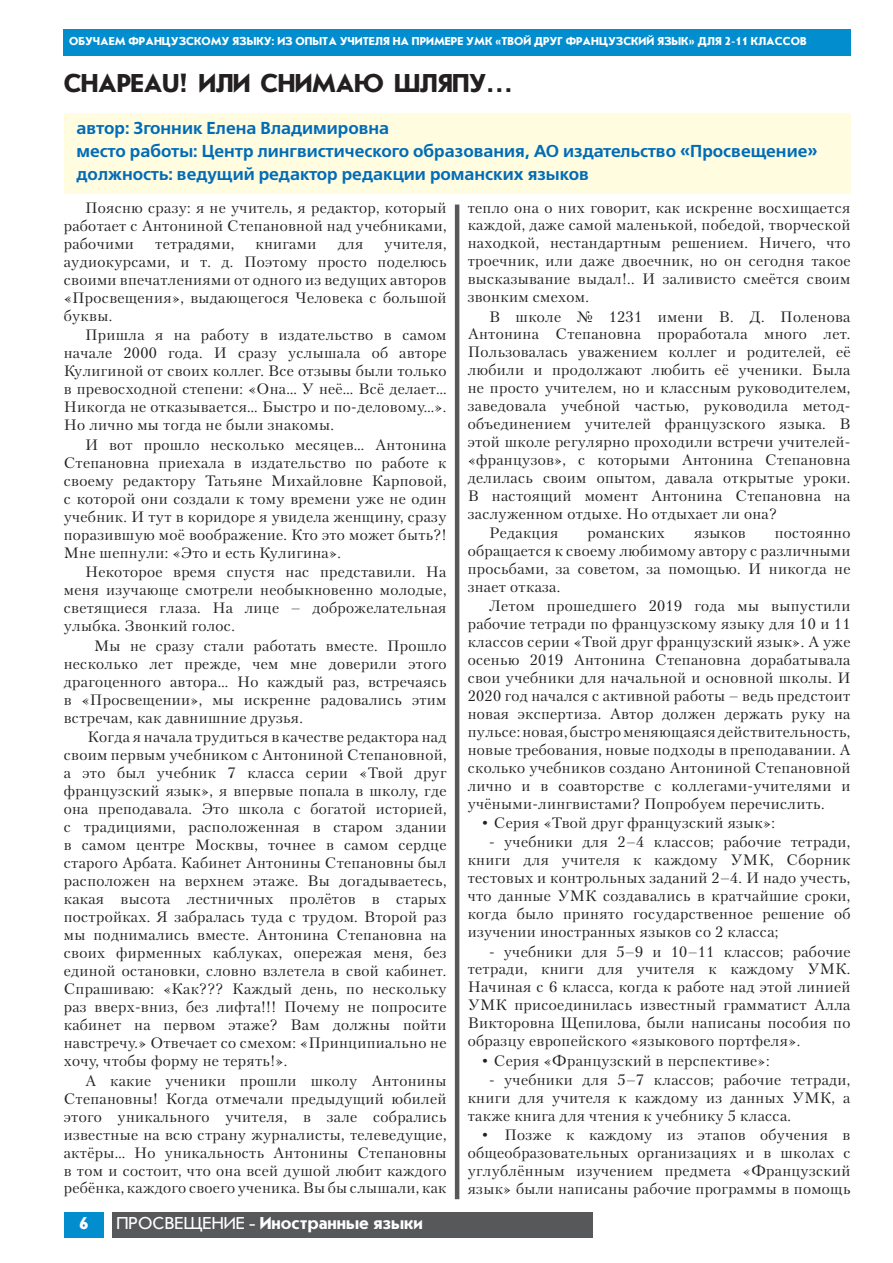
<style>
.page{position:relative;width:893px;height:1263px;background:#fff}
.page>*{position:absolute;margin:0;border:0;box-sizing:border-box;transform-origin:0 0}
.Заголовок{font:700 27px "Journal Sans C";letter-spacing:-.025em;color:#231f20}
.t1{font:700 18px "Journal Sans C";color:#fff}
.Инфо_об_авторе{font:700 17.25px "Free Set C";color:#006cb7}
.Содержание_статья{font:15px/18px "Petersburg C San Pin";letter-spacing:.02em;color:#231f20;text-align:justify}
.t2{font:700 12px "Journal Sans C";color:#fff}
.s1{font-weight:400}
</style>
<div class="page">
<div style="left:64px;top:1212px;width:40px;height:25px;background:#028dce"></div>
<div style="left:64px;top:30px;width:787px;height:26px;background:#028dce"></div>
<div style="left:112px;top:1212px;width:481px;height:25px;background:#57585a"></div>
<hr style="left:455px;top:205px;width:4px;height:994px;background:#57585a">
<div style="left:64px;top:113px;width:786px;height:80px;background:#fffce0"></div>
<p class="t2" style="left:69px;top:35px;width:739px">ОБУЧАЕМ ФРАНЦУЗСКОМУ ЯЗЫКУ: ИЗ ОПЫТА УЧИТЕЛЯ НА ПРИМЕРЕ УМК «ТВОЙ ДРУГ ФРАНЦУЗСКИЙ ЯЗЫК» ДЛЯ 2-11 КЛАССОВ</p>
<p class="Заголовок" style="left:64px;top:69px;width:451px">CHAPEAU! ИЛИ СНИМАЮ ШЛЯПУ…</p>
<p class="Инфо_об_авторе" style="left:77px;top:118px;width:314px">автор: Згонник Елена Владимировна</p>
<p class="Инфо_об_авторе" style="left:77px;top:141px;width:742px">место работы: Центр лингвистического образования, АО издательство «Просвещение»</p>
<p class="Инфо_об_авторе" style="left:77px;top:163px;width:514px">должность: ведущий редактор редакции романских языков</p>
<p class="Содержание_статья" style="left:64px;top:198px;width:384px;text-indent:21px">Поясню сразу: я не учитель, я редактор, который работает с Антониной Степановной над учебниками, рабочими</p>
<p class="Содержание_статья" style="left:155px;top:234px;width:80px">тетрадями,</p>
<p class="Содержание_статья" style="left:256px;top:234px;width:62px">книгами</p>
<p class="Содержание_статья" style="left:338px;top:234px;width:27px">для</p>
<p class="Содержание_статья" style="left:64px;top:234px;width:384px;text-indent:321px">учителя, аудиокурсами, и т. д. Поэтому просто поделюсь своими впечатлениями от одного из ведущих авторов «Просвещения», выдающегося Человека с большой буквы.</p>
<p class="Содержание_статья" style="left:64px;top:326px;width:384px;text-indent:21px">Пришла я на работу в издательство в самом начале 2000 года. И сразу услышала об авторе Кулигиной от своих коллег. Все отзывы были только в превосходной степени: «Она… У неё… Всё делает… Никогда не отказывается… Быстро и по-деловому…».<br>Но лично мы тогда не были знакомы.</p>
<p class="Содержание_статья" style="left:64px;top:435px;width:384px;text-indent:21px">И вот прошло несколько месяцев… Антонина Степановна приехала в издательство по работе к своему редактору Татьяне Михайловне Карповой, с которой они создали к тому времени уже не один учебник. И тут в коридоре я увидела женщину, сразу поразившую моё воображение. Кто это может быть?!<br>Мне шепнули: «Это и есть Кулигина».</p>
<p class="Содержание_статья" style="left:64px;top:563px;width:384px;text-indent:21px">Некоторое время спустя нас представили. На меня изучающе смотрели необыкновенно молодые, светящиеся глаза. На лице – доброжелательная улыбка. Звонкий голос.</p>
<p class="Содержание_статья" style="left:64px;top:636px;width:384px;text-indent:30px">Мы не сразу стали работать вместе. Прошло несколько лет прежде, чем мне доверили этого драгоценного автора… Но каждый раз, встречаясь в «Просвещении», мы искренне радовались этим встречам, как давнишние друзья.</p>
<p class="Содержание_статья" style="left:64px;top:728px;width:384px;text-indent:24px">Когда я начала трудиться в качестве редактора над своим первым учебником с Антониной Степановной, а это был учебник 7 класса серии «Твой друг французский язык», я впервые попала в школу, где она преподавала. Это школа с богатой историей, с традициями, расположенная в старом здании в самом центре Москвы, точнее в самом сердце старого Арбата. Кабинет Антонины Степановны был расположен на верхнем этаже. Вы догадываетесь, какая высота лестничных пролётов в старых постройках. Я забралась туда с трудом. Второй раз мы поднимались вместе. Антонина Степановна на своих фирменных каблуках, опережая меня, без единой остановки, словно взлетела в свой кабинет.<br>Спрашиваю: «Как??? Каждый день, по нескольку раз вверх-вниз, без лифта!!! Почему не попросите кабинет на первом этаже? Вам должны пойти навстречу.» Отвечает со смехом: «Принципиально не хочу, чтобы форму не терять!».</p>
<p class="Содержание_статья" style="left:64px;top:1071px;width:384px;text-indent:21px">А какие ученики прошли школу Антонины Степановны! Когда отмечали предыдущий юбилей этого уникального учителя, в зале собрались известные на всю страну журналисты, телеведущие, актёры… Но уникальность Антонины Степановны в том и состоит, что она всей душой любит каждого ребёнка, каждого своего ученика. Вы бы слышали, как</p>
<p class="t1" style="left:79px;top:1213px;width:11px">6</p>
<p class="t1" style="left:117px;top:1214px;width:308px"><span class="s1">ПРОСВЕЩЕНИЕ -</span> Иностранные языки</p>
<p class="Содержание_статья" style="left:468px;top:198px;width:384px">тепло она о них говорит, как искренне восхищается каждой, даже самой маленькой, победой, творческой находкой, нестандартным решением. Ничего, что троечник, или даже двоечник, но он сегодня такое высказывание выдал!.. И заливисто смеётся своим звонким смехом.</p>
<p class="Содержание_статья" style="left:468px;top:307px;width:384px;text-indent:21px">В школе № 1231 имени В. Д. Поленова Антонина Степановна проработала много лет.<br>Пользовалась уважением коллег и родителей, её любили и продолжают любить её ученики. Была не просто учителем, но и классным руководителем, заведовала учебной частью, руководила метод&shy;объединением учителей французского языка. В этой школе регулярно проходили встречи учителей-«французов», с которыми Антонина Степановна делилась своим опытом, давала открытые уроки.<br>В настоящий момент Антонина Степановна на заслуженном отдыхе. Но отдыхает ли она?</p>
<p class="Содержание_статья" style="left:489px;top:524px;width:71px">Редакция</p>
<p class="Содержание_статья" style="left:587px;top:524px;width:79px">романских</p>
<p class="Содержание_статья" style="left:694px;top:524px;width:53px">языков</p>
<p class="Содержание_статья" style="left:468px;top:524px;width:384px;text-indent:307px">постоянно обращается к своему любимому автору с различными просьбами, за советом, за помощью. И никогда не знает отказа.</p>
<p class="Содержание_статья" style="left:468px;top:597px;width:384px;text-indent:21px">Летом прошедшего 2019 года мы выпустили рабочие тетради по французскому языку для 10 и 11 классов серии «Твой друг французский язык». А уже осенью 2019 Антонина Степановна дорабатывала свои учебники для начальной и основной школы. И 2020 год начался с активной работы – ведь предстоит новая экспертиза. Автор должен держать руку на пульсе: новая, быстро меняющаяся действительность, новые требования, новые подходы в преподавании. А сколько учебников создано Антониной Степановной лично и в соавторстве с коллегами-учителями и учёными-лингвистами? Попробуем перечислить.</p>
<p class="Содержание_статья" style="left:480px;top:814px;width:296px">• Серия «Твой друг французский язык»:</p>
<p class="Содержание_статья" style="left:468px;top:833px;width:384px;text-indent:21px">- учебники для 2–4 классов; рабочие тетради, книги для учителя к каждому УМК, Сборник тестовых и контрольных заданий 2–4. И надо учесть, что данные УМК создавались в кратчайшие сроки, когда было принято государственное решение об изучении иностранных языков со 2 класса;</p>
<p class="Содержание_статья" style="left:468px;top:942px;width:384px;text-indent:21px">- учебники для 5–9 и 10–11 классов; рабочие тетради, книги для учителя к каждому УМК.<br>Начиная с 6 класса, когда к работе над этой линией УМК присоединилась известный грамматист Алла Викторовна Щепилова, были написаны пособия по образцу европейского «языкового портфеля».</p>
<p class="Содержание_статья" style="left:480px;top:1051px;width:290px">• Серия «Французский в перспективе»:</p>
<p class="Содержание_статья" style="left:468px;top:1070px;width:384px;text-indent:21px">- учебники для 5–7 классов; рабочие тетради, книги для учителя к каждому из данных УМК, а также книга для чтения к учебнику 5 класса.</p>
<p class="Содержание_статья" style="left:468px;top:1126px;width:384px;text-indent:13px">• Позже к каждому из этапов обучения в общеобразовательных организациях и в школах с углублённым изучением предмета «Французский язык» были написаны рабочие программы в помощь</p>
</div>
